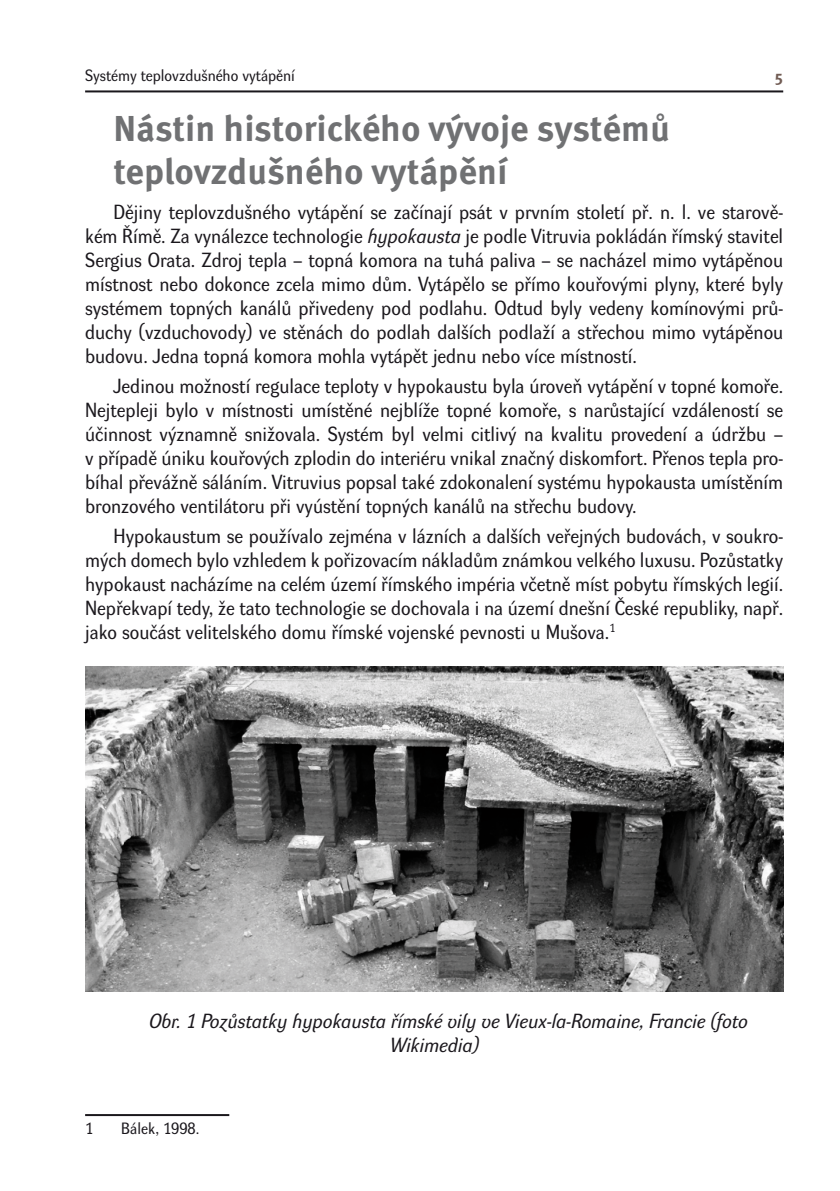
<style>
.page{position:relative;width:840px;height:1191px;background:#fff}
.page>*{position:absolute;margin:0;border:0;box-sizing:border-box;transform-origin:0 0}
.Nadpis_1{font:700 36px/43.2px "Meta Pro";color:#707173}
.t1{font:20px/24px "Dyna Grotesk R";color:#1a171c;text-align:justify}
.t2{font:italic 20px/24px "Dyna Grotesk R";color:#1a171c}
.Poznámka{font:16px "Dyna Grotesk R";color:#1a171c}
.t3{font:700 16px "Meta Pro";color:#715c54}
.s1{font-style:italic}
</style>
<div class="page">
<hr style="left:85px;top:90px;width:697px;height:2px;background:#1a171c">
<hr style="left:85px;top:1114px;width:144px;height:2px;background:#1a171c">
<img style="left:85px;top:666px;width:697px;height:326px">
<p class="Poznámka" style="left:85px;top:66px;width:211px">Systémy teplovzdušného vytápění</p>
<p class="t3" style="left:774px;top:66px;width:10px">5</p>
<p class="Nadpis_1" style="left:113px;top:107px;width:557px">Nástin historického vývoje systémů teplovzdušného vytápění</p>
<p class="t1" style="left:85px;top:201px;width:699px;text-indent:28px">Dějiny teplovzdušného vytápění se začínají psát v prvním století př. n. l. ve starově&shy;kém Římě. Za vynálezce technologie <span class="s1">hypokausta</span> je podle Vitruvia pokládán římský stavitel Sergius Orata. Zdroj tepla – topná komora na tuhá paliva – se nacházel mimo vytápěnou místnost nebo dokonce zcela mimo dům. Vytápělo se přímo kouřovými plyny, které byly systémem topných kanálů přivedeny pod podlahu. Odtud byly vedeny komínovými prů&shy;duchy (vzduchovody) ve stěnách do podlah dalších podlaží a střechou mimo vytápěnou budovu. Jedna topná komora mohla vytápět jednu nebo více místností.</p>
<p class="t1" style="left:85px;top:374px;width:699px;text-indent:28px">Jedinou možností regulace teploty v hypokaustu byla úroveň vytápění v topné komoře.<br>Nejtepleji bylo v místnosti umístěné nejblíže topné komoře, s narůstající vzdáleností se účinnost významně snižovala. Systém byl velmi citlivý na kvalitu provedení a údržbu – v případě úniku kouřových zplodin do interiéru vnikal značný diskomfort. Přenos tepla pro&shy;bíhal převážně sáláním. Vitruvius popsal také zdokonalení systému hypokausta umístěním bronzového ventilátoru při vyústění topných kanálů na střechu budovy.</p>
<p class="t1" style="left:85px;top:524px;width:699px;text-indent:28px">Hypokaustum se používalo zejména v lázních a dalších veřejných budovách, v soukro&shy;mých domech bylo vzhledem k pořizovacím nákladům známkou velkého luxusu. Pozůstatky hypokaust nacházíme na celém území římského impéria včetně míst pobytu římských legií.<br>Nepřekvapí tedy, že tato technologie se dochovala i na území dnešní České republiky, např. jako součást velitelského domu římské vojenské pevnosti u Mušova.<sup>1</sup></p>
<p class="t2" style="left:389px;top:1010px;width:359px;text-indent:-240px">Obr. 1 Pozůstatky hypokausta římské vily ve Vieux-la-Romaine, Francie (foto<br>Wikimedia)</p>
<p class="Poznámka" style="left:85px;top:1119px;width:10px">1</p>
<p class="Poznámka" style="left:121px;top:1119px;width:80px">Bálek, 1998.</p>
</div>
